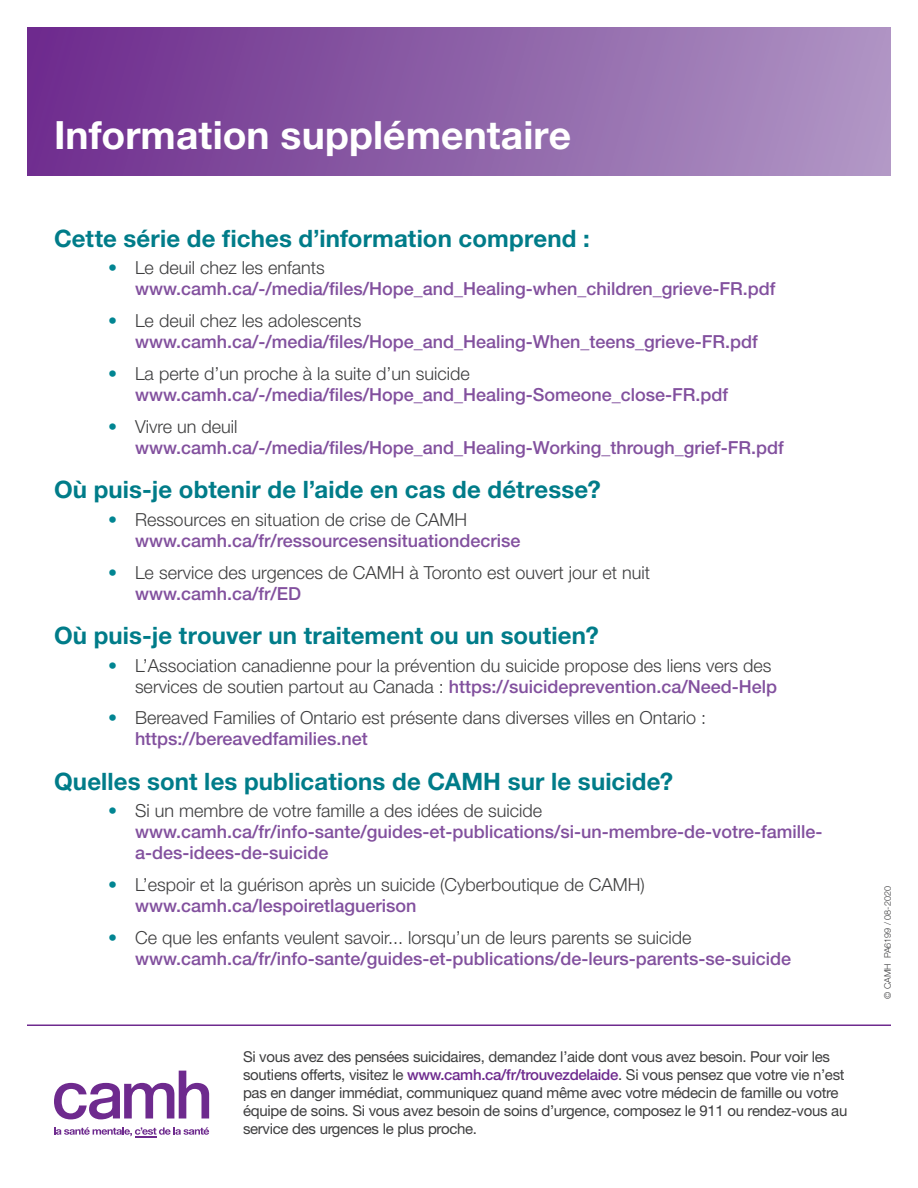
<style>
.page{position:relative;width:918px;height:1188px;background:#fff}
.page>*{position:absolute;margin:0;border:0;box-sizing:border-box;transform-origin:0 0}
.t1{font:700 39px "Helvetica Neue LT Std";letter-spacing:.005em;color:#fff}
.H2_-teal{font:700 24px "Helvetica Neue LT Std";letter-spacing:.005em;color:#007c89}
.t2{font:500 18px/21px "Helvetica Neue LT Std";color:#82509e}
.t3{font:300 18px/21px "Helvetica Neue LT Std";color:#3e3e3f}
.footer_FR{font:15px/18px "Helvetica Neue LT Std";letter-spacing:-.02em;color:#3e3e3f}
.docket_number{font:300 9px "Helvetica Neue LT Std";color:#3e3e3f}
.s1{font-weight:300;color:#018592}
.s2{font-weight:300;color:#3e3e3f}
.s3{color:#018592}
.s4{font-weight:500;color:#82509e}
.s5{font-weight:500;color:#6e2a8e}
</style>
<div class="page">
<div style="left:27px;top:27px;width:864px;height:149px;background:linear-gradient(to right,#6d2b8c,#af96c4)"></div>
<svg style="left:54px;top:1071px;width:155px;height:48px"></svg>
<svg style="left:54px;top:1127px;width:155px;height:10px"></svg>
<hr style="left:27px;top:1024px;width:864px;height:2px;background:#6e2a8e">
<p class="t1" style="left:54px;top:110px;width:519px">Information supplémentaire</p>
<p class="H2_-teal" style="left:54px;top:223px;width:537px">Cette série de fiches d’information comprend :</p>
<p class="t2" style="left:135px;top:257px;width:642px;text-indent:-27px"><span class="s1">•</span> <span class="s2">Le deuil chez les enfants </span>www.camh.ca/-/media/files/Hope_and_Healing-when_children_grieve-FR.pdf</p>
<p class="t2" style="left:135px;top:310px;width:624px;text-indent:-27px"><span class="s1">•</span> <span class="s2">Le deuil chez les adolescents </span>www.camh.ca/-/media/files/Hope_and_Healing-When_teens_grieve-FR.pdf</p>
<p class="t2" style="left:135px;top:363px;width:595px;text-indent:-27px"><span class="s1">•</span> <span class="s2">La perte d’un proche à la suite d’un suicide </span>www.camh.ca/-/media/files/Hope_and_Healing-Someone_close-FR.pdf</p>
<p class="t2" style="left:135px;top:416px;width:650px;text-indent:-27px"><span class="s1">•</span> <span class="s2">Vivre un deuil </span>www.camh.ca/-/media/files/Hope_and_Healing-Working_through_grief-FR.pdf</p>
<p class="H2_-teal" style="left:54px;top:475px;width:548px">Où puis-je obtenir de l’aide en cas de détresse?</p>
<p class="t2" style="left:135px;top:509px;width:387px;text-indent:-27px"><span class="s1">•</span> <span class="s2">Ressources en situation de crise de CAMH </span>www.camh.ca/fr/ressourcesensituationdecrise</p>
<p class="t3" style="left:135px;top:561px;width:517px;text-indent:-27px"><span class="s3">•</span> Le service des urgences de CAMH à Toronto est ouvert jour et nuit <span class="s4">www.camh.ca/fr/ED</span></p>
<p class="H2_-teal" style="left:54px;top:620px;width:546px">Où puis-je trouver un traitement ou un soutien?</p>
<p class="t3" style="left:135px;top:654px;width:644px;text-indent:-27px"><span class="s3">•</span> L’Association canadienne pour la prévention du suicide propose des liens vers des services de soutien partout au Canada : <span class="s4">https://suicideprevention.ca/Need-Help</span></p>
<p class="t3" style="left:135px;top:707px;width:573px;text-indent:-27px"><span class="s3">•</span> Bereaved Families of Ontario est présente dans diverses villes en Ontario : <span class="s4">https://bereavedfamilies.net</span></p>
<p class="H2_-teal" style="left:54px;top:766px;width:621px">Quelles sont les publications de CAMH sur le suicide?</p>
<p class="t2" style="left:135px;top:800px;width:689px;text-indent:-27px"><span class="s1">•</span> <span class="s2">Si un membre de votre famille a des idées de suicide </span>www.camh.ca/fr/info-sante/guides-et-publications/si-un-membre-de-votre-famille&shy;a-des-idees-de-suicide</p>
<p class="t3" style="left:135px;top:874px;width:511px;text-indent:-27px"><span class="s3">•</span> L’espoir et la guérison après un suicide (Cyberboutique de CAMH) <span class="s4">www.camh.ca/lespoiretlaguerison</span></p>
<p class="t2" style="left:135px;top:927px;width:658px;text-indent:-27px"><span class="s1">•</span> <span class="s2">Ce que les enfants veulent savoir... lorsqu’un de leurs parents se suicide </span>www.camh.ca/fr/info-sante/guides-et-publications/de-leurs-parents-se-suicide</p>
<p class="footer_FR" style="left:243px;top:1047px;width:606px">Si vous avez des pensées suicidaires, demandez l’aide dont vous avez besoin. Pour voir les soutiens offerts, visitez le <span class="s5">www.camh.ca/fr/trouvezdelaide</span>. Si vous pensez que votre vie n’est pas en danger immédiat, communiquez quand même avec votre médecin de famille ou votre équipe de soins. Si vous avez besoin de soins d’urgence, composez le 911 ou rendez-vous au service des urgences le plus proche.</p>
<p class="docket_number" style="left:882px;top:999px;width:114px;rotate:-90deg">© CAMH PA6199 / 08-2020</p>
</div>
